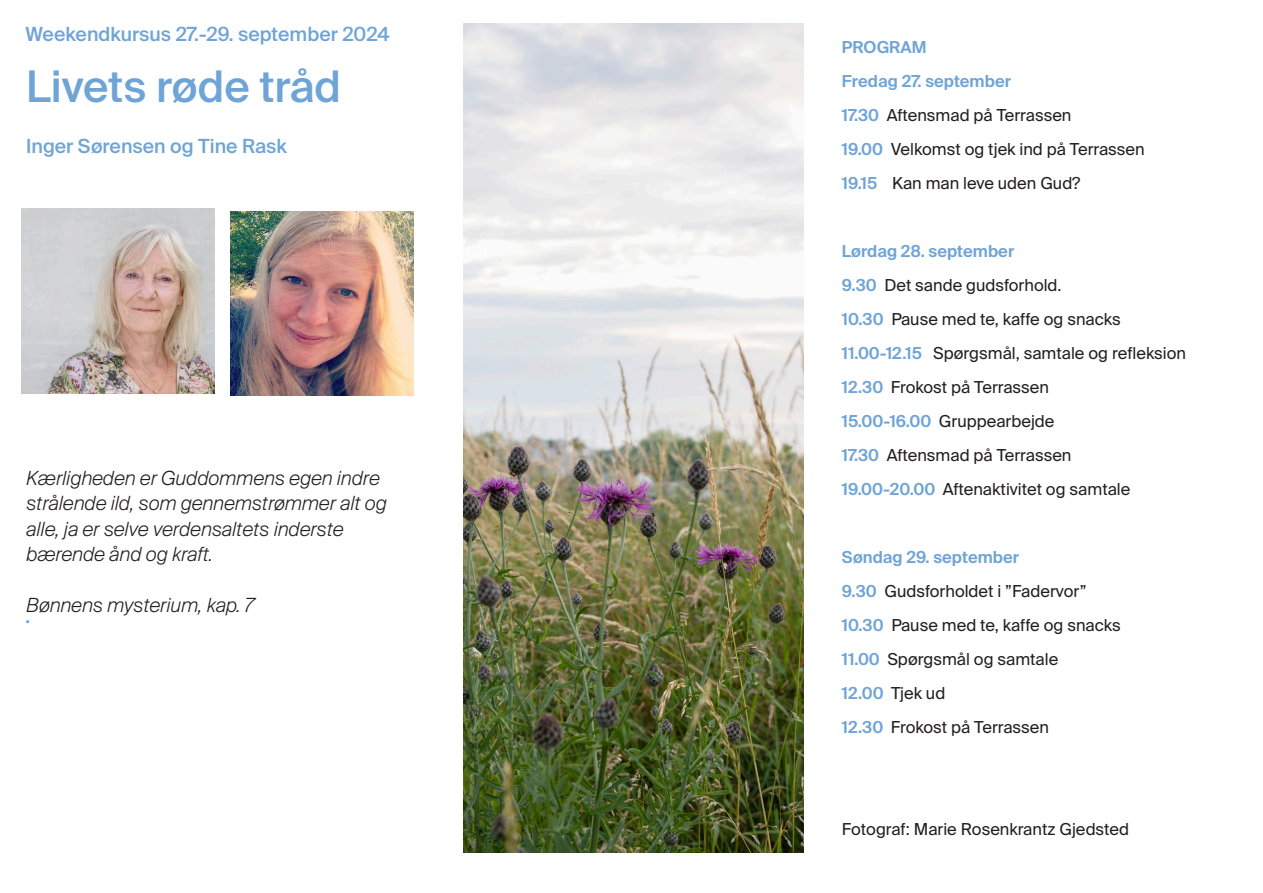
<style>
.page{position:relative;width:1263px;height:893px;background:#fff}
.page>*{position:absolute;margin:0;border:0;box-sizing:border-box;transform-origin:0 0}
.t1{font:500 43.5px "Suisse Intl";color:#6fa4d7}
.Stor_introtekst{font:italic 300 19.5px/25.5px "Suisse Intl";color:#231f20}
.Stor_introtekst-2{font:500 19.5px "Suisse Intl";color:#6fa4d7}
.t2{font:16.5px "Suisse Intl";color:#231f20}
.t3{font:600 16.5px "Suisse Intl";color:#6fa4d7}
.s1{font-weight:600;color:#6fa4d7}
</style>
<div class="page">
<img style="left:230px;top:211px;width:183px;height:184px">
<img style="left:463px;top:23px;width:341px;height:830px">
<img style="left:21px;top:208px;width:194px;height:185px">
<p class="Stor_introtekst-2" style="left:26px;top:23px;width:365px">Weekendkursus 27.-29. september 2024</p>
<p class="t1" style="left:26px;top:62px;width:316px">Livets røde tråd</p>
<p class="Stor_introtekst-2" style="left:26px;top:135px;width:262px">Inger Sørensen og Tine Rask</p>
<p class="Stor_introtekst" style="left:26px;top:465px;width:362px">Kærligheden er Guddommens egen indre strålende ild, som gennemstrømmer alt og alle, ja er selve verdensaltets inderste</p>
<p class="Stor_introtekst" style="left:26px;top:542px;width:188px">bærende ånd og kraft.</p>
<p class="Stor_introtekst" style="left:26px;top:593px;width:230px">Bønnens mysterium, kap. 7</p>
<p class="Stor_introtekst-2" style="left:26px;top:605px;width:6px">.</p>
<p class="t3" style="left:842px;top:38px;width:86px">PROGRAM</p>
<p class="t3" style="left:842px;top:72px;width:170px">Fredag 27. september</p>
<p class="t2" style="left:842px;top:106px;width:231px"><span class="s1">17.30</span> Aftensmad på Terrassen</p>
<p class="t2" style="left:842px;top:140px;width:304px"><span class="s1">19.00</span> Velkomst og tjek ind på Terrassen</p>
<p class="t2" style="left:842px;top:174px;width:240px"><span class="s1">19.15</span> Kan man leve uden Gud?</p>
<p class="t3" style="left:842px;top:242px;width:174px">Lørdag 28. september</p>
<p class="t2" style="left:842px;top:276px;width:221px"><span class="s1">9.30</span> Det sande gudsforhold.</p>
<p class="t2" style="left:842px;top:310px;width:280px"><span class="s1">10.30</span> Pause med te, kaffe og snacks</p>
<p class="t2" style="left:842px;top:344px;width:346px"><span class="s1">11.00-12.15</span> Spørgsmål, samtale og refleksion</p>
<p class="t2" style="left:842px;top:378px;width:209px"><span class="s1">12.30</span> Frokost på Terrassen</p>
<p class="t2" style="left:842px;top:412px;width:214px"><span class="s1">15.00-16.00</span> Gruppearbejde</p>
<p class="t2" style="left:842px;top:446px;width:231px"><span class="s1">17.30</span> Aftensmad på Terrassen</p>
<p class="t2" style="left:842px;top:480px;width:290px"><span class="s1">19.00-20.00</span> Aftenaktivitet og samtale</p>
<p class="t3" style="left:842px;top:548px;width:179px">Søndag 29. september</p>
<p class="t2" style="left:842px;top:582px;width:246px"><span class="s1">9.30</span> Gudsforholdet i ”Fadervor”</p>
<p class="t2" style="left:842px;top:616px;width:280px"><span class="s1">10.30</span> Pause med te, kaffe og snacks</p>
<p class="t2" style="left:842px;top:650px;width:218px"><span class="s1">11.00</span> Spørgsmål og samtale</p>
<p class="t2" style="left:842px;top:684px;width:105px"><span class="s1">12.00</span> Tjek ud</p>
<p class="t2" style="left:842px;top:718px;width:209px"><span class="s1">12.30</span> Frokost på Terrassen</p>
<p class="t2" style="left:842px;top:820px;width:289px">Fotograf: Marie Rosenkrantz Gjedsted</p>
</div>
